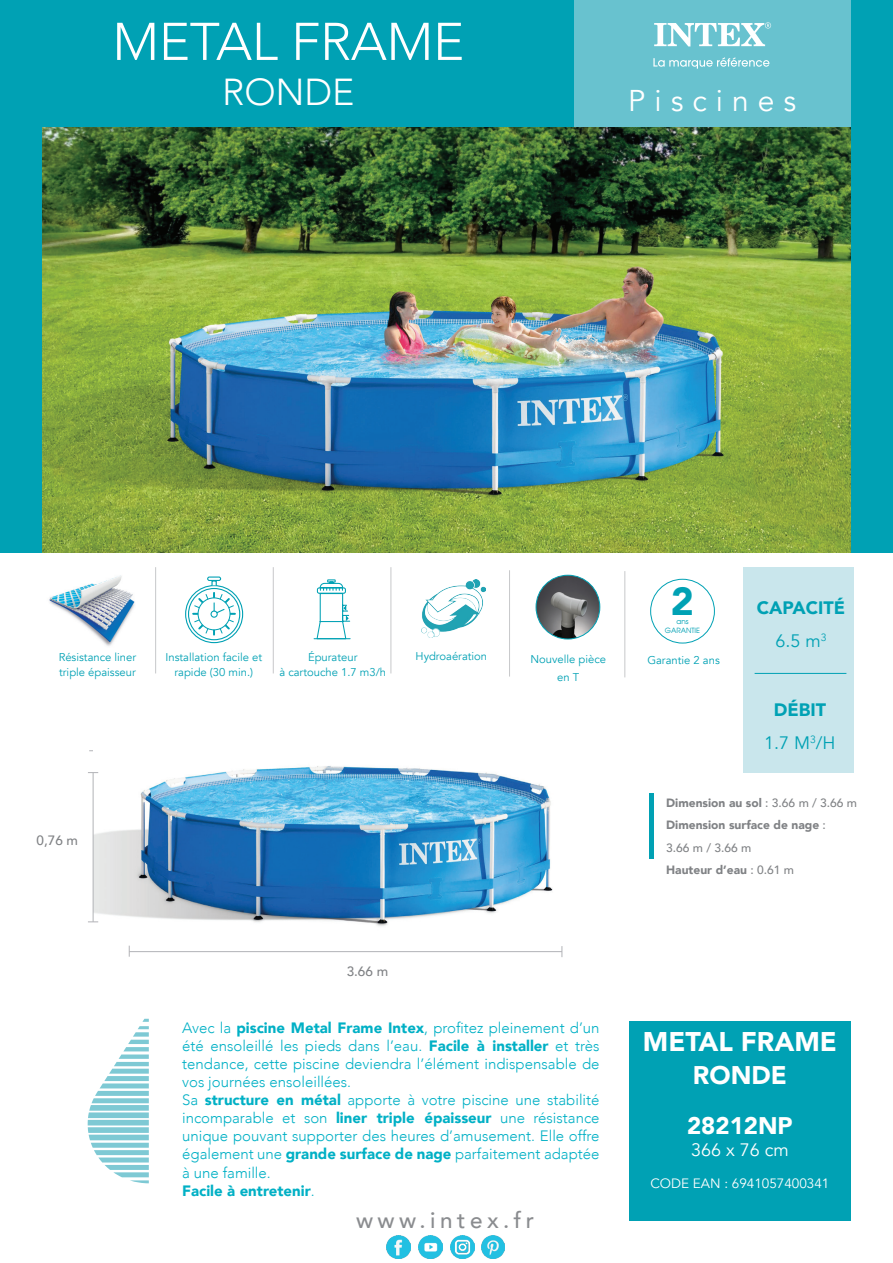
<style>
.page{position:relative;width:893px;height:1263px;background:#fff}
.page>*{position:absolute;margin:0;border:0;box-sizing:border-box;transform-origin:0 0}
.t1{font:300 52.5px "Avenir";letter-spacing:-.005em;color:#fff}
.t2{font:900 39px "Avenir";color:#00a1b4}
.t3{font:300 37.5px "Avenir";letter-spacing:-.005em;color:#fff}
.t4{font:30px "Avenir";letter-spacing:.3em;color:#fff}
.t5{font:900 27px "Avenir";color:#fff}
.t6{font:900 25.5px "Avenir";color:#fff}
.t7{font:900 24px "Avenir";color:#fff}
.t8{font:500 22.5px "Avenir";letter-spacing:.2em;color:#8a8c8f}
.t9{font:900 18px/33px "Avenir";color:#00a1b4;text-align:center}
.t10{font:18px/33px "Avenir";color:#00a1b4;text-align:center}
.t11{font:18px "Avenir";color:#fff}
.t12{font:300 15px/18px "Avenir";color:#00b0c5}
.t13{font:13.5px "Avenir";color:#fff}
.t14{font:500 13.5px "Avenir";color:#808285}
.t15{font:900 12px/22.5px "Avenir";color:#808285}
.t16{font:11.25px/15px "Avenir";color:#00a1b4;text-align:center}
.t17{font:7.2px/9px "Avant Garde";color:#00a1b4;text-align:center}
.s1{font-weight:400}
.s2{font-weight:900}
.s3{font-weight:500}
</style>
<div class="page">
<div style="left:621px;top:1020px;width:229px;height:200px;background:#00a1b4"></div>
<div style="left:43px;top:1012px;width:586px;height:214px;background:#fff"></div>
<div style="left:0;top:0;width:893px;height:553px;background:#00a1b4"></div>
<div style="left:574px;top:0;width:276px;height:128px;background:#68c2cf"></div>
<svg style="left:654px;top:22px;width:117px;height:24px"></svg>
<svg style="left:653px;top:57px;width:116px;height:12px"></svg>
<img style="left:43px;top:128px;width:807px;height:425px">
<hr style="left:649px;top:793px;width:4px;height:65px;background:#00a1b4">
<svg style="left:88px;top:1018px;width:61px;height:165px"></svg>
<img style="left:387px;top:1235px;width:23px;height:24px">
<img style="left:419px;top:1235px;width:23px;height:24px">
<img style="left:451px;top:1235px;width:23px;height:24px">
<img style="left:482px;top:1235px;width:23px;height:24px">
<img style="left:94px;top:766px;width:469px;height:191px">
<hr style="left:129px;top:951px;width:433px;height:1px;background:#b2b3b7">
<hr style="left:93px;top:773px;width:1px;height:149px;background:#b2b3b7">
<img style="left:421px;top:579px;width:64px;height:58px">
<div style="left:743px;top:568px;width:111px;height:205px;background:#c9e6ec"></div>
<hr style="left:755px;top:673px;width:91px;height:1px;background:#00a1b4">
<img style="left:49px;top:575px;width:86px;height:71px">
<svg style="left:316px;top:579px;width:35px;height:61px"></svg>
<hr style="left:314px;top:638px;width:36px;height:1px;background:#00a1b4">
<svg style="left:186px;top:586px;width:57px;height:57px"></svg>
<div style="left:185px;top:585px;width:58px;height:58px;border:1px solid #00a1b4;border-radius:50%"></div>
<svg style="left:189px;top:588px;width:51px;height:52px"></svg>
<div style="left:188px;top:588px;width:52px;height:52px;border:1px solid #00a1b4;border-radius:50%"></div>
<div style="left:207px;top:576px;width:14px;height:5px;border:1px solid #00a1b4;border-radius:2px"></div>
<svg style="left:191px;top:577px;width:46px;height:60px"></svg>
<div style="left:650px;top:579px;width:65px;height:64px;border:1px solid #00a1b4;border-radius:50%"></div>
<hr style="left:155px;top:567px;width:1px;height:106px;background:#c7c8ca">
<hr style="left:273px;top:567px;width:1px;height:106px;background:#c7c8ca">
<hr style="left:391px;top:567px;width:1px;height:106px;background:#c7c8ca">
<hr style="left:624px;top:571px;width:1px;height:106px;background:#c7c8ca">
<hr style="left:509px;top:570px;width:1px;height:106px;background:#c7c8ca">
<img style="left:536px;top:575px;width:64px;height:64px;border-radius:32px">
<div style="left:536px;top:575px;width:64px;height:64px;border:1px solid #00a1b4;border-radius:50%"></div>
<h1 class="t1" style="left:112px;top:11px;width:353px">METAL FRAME</h1>
<h3 class="t3" style="left:222px;top:70px;width:133px">RONDE</h3>
<h3 class="t4" style="left:628px;top:83px;width:169px">Piscines</h3>
<h2 class="t2" style="left:671px;top:568px;width:25px">2</h2>
<p class="t17" style="left:665px;top:616px;width:37px">ans<br>GARANTIE</p>
<p class="t9" style="left:757px;top:591px;width:90px">CAPACITÉ<br><span class="s1">6.5 m</span><sup>3</sup></p>
<p class="t16" style="left:59px;top:649px;width:79px;text-align:left">Résistance liner triple épaisseur</p>
<p class="t16" style="left:165px;top:649px;width:98px">Installation facile et rapide (30 min.)</p>
<p class="t16" style="left:279px;top:649px;width:108px">Épurateur<br>à cartouche 1.7 m3/h</p>
<p class="t16" style="left:530px;top:652px;width:77px">Nouvelle pièce</p>
<p class="t16" style="left:647px;top:653px;width:74px">Garantie 2 ans</p>
<p class="t16" style="left:416px;top:649px;width:73px">Hydroaération</p>
<p class="t16" style="left:557px;top:670px;width:24px">en T</p>
<p class="t10" style="left:764px;top:693px;width:73px"><span class="s2">DÉBIT<br></span>1.7 M<sup>3</sup>/H</p>
<p class="t14" style="left:37px;top:829px;width:43px">0,76 m</p>
<p class="t14" style="left:347px;top:959px;width:43px">3.66 m</p>
<p class="t15" style="left:666px;top:791px;width:192px">Dimension au sol <span class="s3">: 3.66 m / 3.66 m<br></span>Dimension surface de nage <span class="s3">:<br>3.66 m / 3.66 m<br></span>Hauteur d’eau <span class="s3">: 0.61 m</span></p>
<p class="t12" style="left:182px;top:1019px;width:419px">Avec la <span class="s2">piscine Metal Frame Intex</span>, profitez pleinement d’un été ensoleillé les pieds dans l’eau. <span class="s2">Facile à installer</span> et très tendance, cette piscine deviendra l’élément indispensable de vos journées ensoleillées.<br>Sa <span class="s2">structure en métal</span> apporte à votre piscine une stabilité incomparable et son <span class="s2">liner triple épaisseur</span> une résistance unique pouvant supporter des heures d’amusement. Elle offre également une <span class="s2">grande surface de nage</span> parfaitement adaptée à une famille.<br><span class="s2">Facile à entretenir</span>.</p>
<h3 class="t5" style="left:643px;top:1018px;width:196px">METAL FRAME</h3>
<h3 class="t6" style="left:693px;top:1053px;width:95px">RONDE</h3>
<h3 class="t7" style="left:687px;top:1105px;width:107px">28212NP</h3>
<p class="t11" style="left:691px;top:1138px;width:99px">366 x 76 cm</p>
<p class="t13" style="left:650px;top:1175px;width:181px">CODE EAN : 6941057400341</p>
<h3 class="t8" style="left:356px;top:1201px;width:180px">www.intex.fr</h3>
</div>
